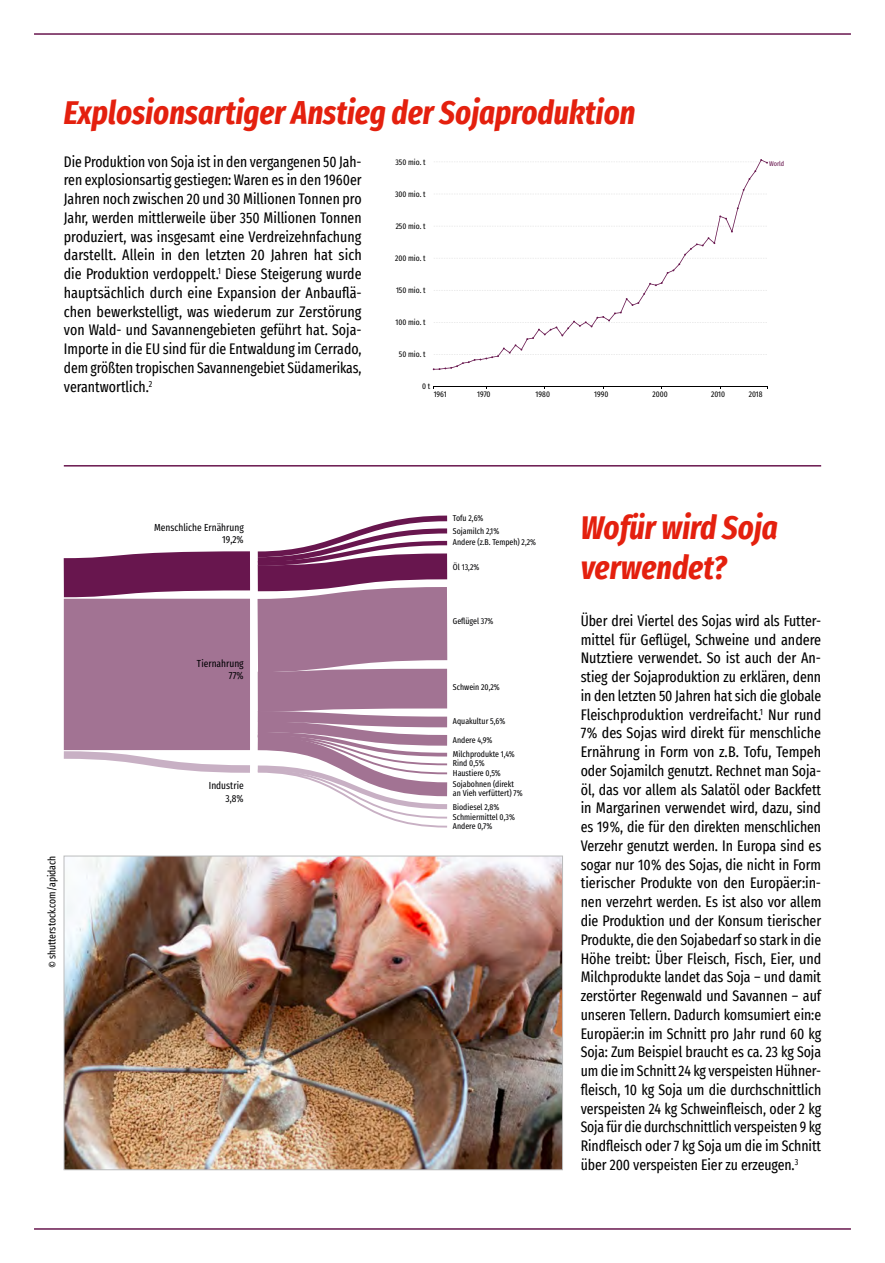
<style>
.page{position:relative;width:885px;height:1263px;background:#fff}
.page>*{position:absolute;margin:0;border:0;box-sizing:border-box;transform-origin:0 0}
.t1{font:italic 700 extra-condensed 33px/39.6px "Fira Sans";color:#e4200e}
.t2{font:extra-condensed 15px/18.8px "Fira Sans";letter-spacing:-.005em;color:#000;text-align:justify}
.t3{font:extra-condensed 10.5px "Fira Sans";color:#000}
.t4{font:extra-condensed 10.2px/12.3px "Fira Sans";color:#020204;text-align:right}
.t5{font:extra-condensed 8.55px/9.6px "Fira Sans";color:#020204}
.t6{font:extra-condensed 8.25px "Fira Sans";color:#000}
.t7{font:extra-condensed 6.9px "Fira Sans";color:#68164e}
</style>
<div class="page">
<hr style="left:34px;top:1228px;width:816px;height:2px;background:#68164e">
<hr style="left:34px;top:33px;width:816px;height:2px;background:#68164e">
<hr style="left:64px;top:465px;width:757px;height:2px;background:#68164e">
<img style="left:66px;top:858px;width:494px;height:310px">
<div style="left:64px;top:856px;width:498px;height:314px;border:1px solid #bbbcbd"></div>
<hr style="left:433px;top:386px;width:334px;height:1px;background:#000">
<svg style="left:432px;top:312px;width:334px;height:58px"></svg>
<svg style="left:434px;top:282px;width:330px;height:24px"></svg>
<svg style="left:719px;top:215px;width:7px;height:5px"></svg>
<svg style="left:434px;top:226px;width:330px;height:48px"></svg>
<svg style="left:741px;top:189px;width:4px;height:6px"></svg>
<svg style="left:434px;top:159px;width:333px;height:5px"></svg>
<svg style="left:64px;top:515px;width:384px;height:84px"></svg>
<svg style="left:184px;top:550px;width:264px;height:99px;background:#9a6589"></svg>
<svg style="left:64px;top:649px;width:384px;height:179px"></svg>
<div style="left:64px;top:599px;width:186px;height:151px;background:#a27393"></div>
<h1 class="t1" style="left:64px;top:91px;width:573px">Explosionsartiger Anstieg der Sojaproduktion</h1>
<p class="t2" style="left:64px;top:152px;width:299px">Die Produktion von Soja ist in den vergangenen 50 Jah&shy;ren explosionsartig gestiegen: Waren es in den 1960er Jahren noch zwischen 20 und 30 Millionen Tonnen pro Jahr, werden mittlerweile über 350 Millionen Tonnen produziert, was insgesamt eine Verdreizehnfachung darstellt. Allein in den letzten 20 Jahren hat sich die Produktion verdoppelt.<sup>1</sup> Diese Steigerung wurde hauptsächlich durch eine Expansion der Anbauflä&shy;chen bewerkstelligt, was wiederum zur Zerstörung von Wald- und Savannengebieten geführt hat. Soja-Importe in die EU sind für die Entwaldung im Cerrado, dem größten tropischen Savannengebiet Südamerikas, verantwortlich.<sup>2</sup></p>
<p class="t6" style="left:395px;top:155px;width:32px">350 mio. t</p>
<p class="t7" style="left:769px;top:158px;width:17px">World</p>
<p class="t6" style="left:395px;top:188px;width:32px">300 mio. t</p>
<p class="t6" style="left:395px;top:220px;width:32px">250 mio. t</p>
<p class="t6" style="left:395px;top:252px;width:32px">200 mio. t</p>
<p class="t6" style="left:396px;top:284px;width:31px">150 mio. t</p>
<p class="t6" style="left:395px;top:316px;width:32px">100 mio. t</p>
<p class="t6" style="left:399px;top:348px;width:28px">50 mio. t</p>
<p class="t6" style="left:422px;top:380px;width:10px">0 t</p>
<p class="t6" style="left:433px;top:388px;width:14px">1961</p>
<p class="t6" style="left:477px;top:388px;width:15px">1970</p>
<p class="t6" style="left:535px;top:388px;width:16px">1980</p>
<p class="t6" style="left:594px;top:388px;width:16px">1990</p>
<p class="t6" style="left:652px;top:388px;width:17px">2000</p>
<p class="t6" style="left:711px;top:388px;width:16px">2010</p>
<p class="t6" style="left:748px;top:388px;width:15px">2018</p>
<p class="t3" style="left:44px;top:968px;width:114px;rotate:-90deg">© shutterstock.com/apidach</p>
<p class="t4" style="left:154px;top:521px;width:91px">Menschliche Ernährung<br>19,2%</p>
<p class="t4" style="left:197px;top:656px;width:48px">Tiernahrung<br>77%</p>
<p class="t4" style="left:209px;top:779px;width:36px">Industrie<br>3,8%</p>
<p class="t5" style="left:453px;top:511px;width:48px;line-height:13.4px">Tofu 2,6%<br>Sojamilch 2,1%</p>
<p class="t5" style="left:453px;top:537px;width:85px">Andere (z.B. Tempeh) 2,2%</p>
<p class="t5" style="left:453px;top:562px;width:28px">Öl 13,2%</p>
<p class="t5" style="left:453px;top:616px;width:42px">Geflügel 37%</p>
<p class="t5" style="left:453px;top:682px;width:48px">Schwein 20,2%</p>
<p class="t5" style="left:453px;top:716px;width:54px">Aquakultur 5,6%</p>
<p class="t5" style="left:453px;top:733px;width:63px;line-height:13.5px">Andere 4,9%<br>Milchprodukte 1,4%</p>
<p class="t5" style="left:453px;top:758px;width:49px;line-height:10.1px">Rind 0,5%<br>Haustiere 0,5%</p>
<p class="t5" style="left:453px;top:780px;width:71px;line-height:8.6px">Sojabohnen (direkt an Vieh verfüttert) 7%</p>
<p class="t5" style="left:453px;top:802px;width:63px">Biodiesel 2,8%<br>Schmiermittel 0,3%<br>Andere 0,7%</p>
<h1 class="t1" style="left:580px;top:506px;width:198px">Wofür wird Soja verwendet?</h1>
<p class="t2" style="left:580px;top:611px;width:242px">Über drei Viertel des Sojas wird als Futter&shy;mittel für Geflügel, Schweine und andere Nutztiere verwendet. So ist auch der An&shy;stieg der Sojaproduktion zu erklären, denn in den letzten 50 Jahren hat sich die globale Fleischproduktion verdreifacht.<sup>1</sup> Nur rund 7% des Sojas wird direkt für menschliche Ernährung in Form von z.B. Tofu, Tempeh oder Sojamilch genutzt. Rechnet man Soja&shy;öl, das vor allem als Salatöl oder Backfett in Margarinen verwendet wird, dazu, sind es 19%, die für den direkten menschlichen Verzehr genutzt werden. In Europa sind es sogar nur 10% des Sojas, die nicht in Form tierischer Produkte von den Europäer:in&shy;nen verzehrt werden. Es ist also vor allem die Produktion und der Konsum tierischer Produkte, die den Sojabedarf so stark in die Höhe treibt: Über Fleisch, Fisch, Eier, und Milchprodukte landet das Soja – und damit zerstörter Regenwald und Savannen – auf unseren Tellern. Dadurch komsumiert ein:e Europäer:in im Schnitt pro Jahr rund 60 kg Soja: Zum Beispiel braucht es ca. 23 kg Soja um die im Schnitt 24 kg verspeisten Hühner&shy;fleisch, 10 kg Soja um die durchschnittlich verspeisten 24 kg Schweinfleisch, oder 2 kg Soja für die durchschnittlich verspeisten 9 kg Rindfleisch oder 7 kg Soja um die im Schnitt über 200 verspeisten Eier zu erzeugen.<sup>3</sup></p>
</div>
